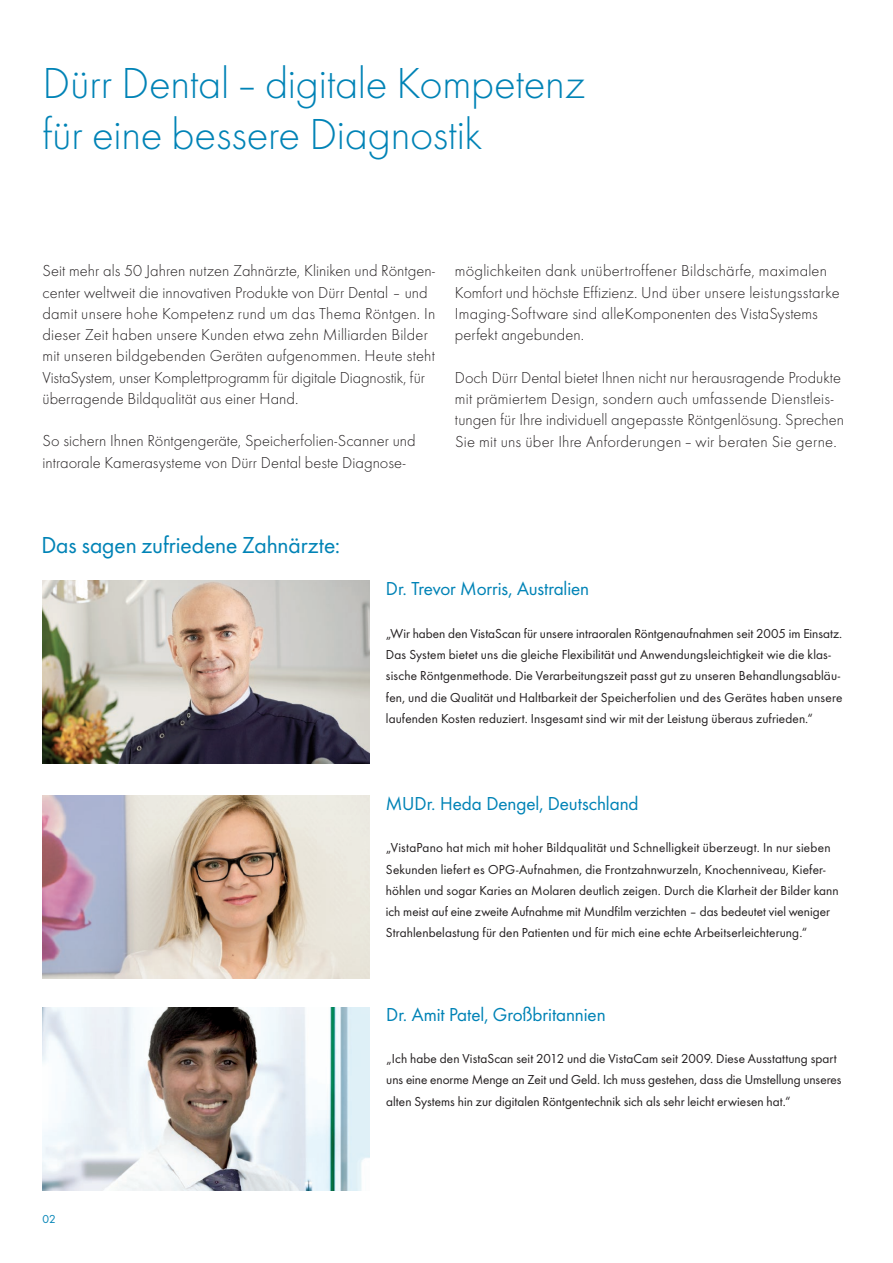
<style>
.page{position:relative;width:893px;height:1263px;background:#fff}
.page>*{position:absolute;margin:0;border:0;box-sizing:border-box;transform-origin:0 0}
.t1{font:300 45px/51px "Futura TOT";letter-spacing:-.01em;color:#0083b6}
.t2{font:24px "Futura TOT Boo";letter-spacing:-.005em;color:#0083b6}
.t3{font:19.5px "Futura TOT Boo";letter-spacing:-.005em;color:#0083b6}
.t4{font:300 16.5px/21.3px "Futura TOT";letter-spacing:.005em;color:#231f20}
.t5{font:13.5px/21.3px "Futura TOT Boo";letter-spacing:.01em;color:#231f20}
.t6{font:12px "Futura TOT Boo";color:#0083b6}
</style>
<div class="page">
<img style="left:43px;top:1008px;width:327px;height:183px">
<img style="left:42px;top:795px;width:327px;height:183px">
<img style="left:42px;top:580px;width:327px;height:183px">
<h1 class="t1" style="left:43px;top:57px;width:544px">Dürr Dental–digitale Kompetenz für eine bessere Diagnostik</h1>
<p class="t4" style="left:43px;top:260px;width:394px">Seit mehr als 50 Jahren nutzen Zahnärzte, Kliniken und Röntgen&shy;center weltweit die innovativen Produkte von Dürr Dental – und damit unsere hohe Kompetenz rund um das Thema Röntgen. In dieser Zeit haben unsere Kunden etwa zehn Milliarden Bilder mit unseren bildgebenden Geräten aufgenommen. Heute steht VistaSystem, unser Komplettprogramm für digitale Diagnostik, für überragende Bildqualität aus einer Hand.</p>
<p class="t4" style="left:43px;top:430px;width:375px">So sichern Ihnen Röntgengeräte, Speicherfolien-Scanner und intraorale Kamerasysteme von Dürr Dental beste Diagnose-</p>
<p class="t4" style="left:455px;top:260px;width:386px">möglichkeiten dank unübertroffener Bildschärfe, maximalen Komfort und höchste Effizienz. Und über unsere leistungsstarke Imaging-Software sind alleKomponenten des VistaSystems perfekt angebunden.</p>
<p class="t4" style="left:455px;top:367px;width:391px">Doch Dürr Dental bietet Ihnen nicht nur herausragende Produkte mit prämiertem Design, sondern auch umfassende Dienstleis&shy;tungen für Ihre individuell angepasste Röntgenlösung. Sprechen Sie mit uns über Ihre Anforderungen –wir beraten Sie gerne.</p>
<h2 class="t2" style="left:41px;top:530px;width:300px">Das sagen zufriedene Zahnärzte:</h2>
<h3 class="t3" style="left:386px;top:577px;width:205px">Dr. Trevor Morris, Australien</h3>
<p class="t5" style="left:386px;top:623px;width:458px">„Wir haben den VistaScan für unsere intraoralen Röntgenaufnahmen seit 2005 im Einsatz.<br>Das System bietet uns die gleiche Flexibilität und Anwendungsleichtigkeit wie die klas&shy;sische Röntgenmethode. Die Verarbeitungszeit passt gut zu unseren Behandlungsabläu&shy;fen, und die Qualität und Haltbarkeit der Speicherfolien und des Gerätes haben unsere laufenden Kosten reduziert. Insgesamt sind wir mit der Leistung überaus zufrieden.“</p>
<h3 class="t3" style="left:386px;top:792px;width:254px">MUDr. Heda Dengel, Deutschland</h3>
<p class="t5" style="left:386px;top:837px;width:454px">„VistaPano hat mich mit hoher Bildqualität und Schnelligkeit überzeugt. In nur sieben Sekunden liefert es OPG-Aufnahmen, die Frontzahnwurzeln, Knochenniveau, Kiefer&shy;höhlen und sogar Karies an Molaren deutlich zeigen. Durch die Klarheit der Bilder kann ich meist auf eine zweite Aufnahme mit Mundfilm verzichten – das bedeutet viel weniger Strahlenbelastung für den Patienten und für mich eine echte Arbeitserleichterung.“</p>
<p class="t6" style="left:43px;top:1211px;width:15px">02</p>
<h3 class="t3" style="left:386px;top:1002px;width:221px">Dr. Amit Patel, Großbritannien</h3>
<p class="t5" style="left:386px;top:1048px;width:457px">„Ich habe den VistaScan seit 2012 und die VistaCam seit 2009. Diese Ausstattung spart uns eine enorme Menge an Zeit und Geld. Ich muss gestehen, dass die Umstellung unseres alten Systems hin zur digitalen Röntgentechnik sich als sehr leicht erwiesen hat.“</p>
</div>
